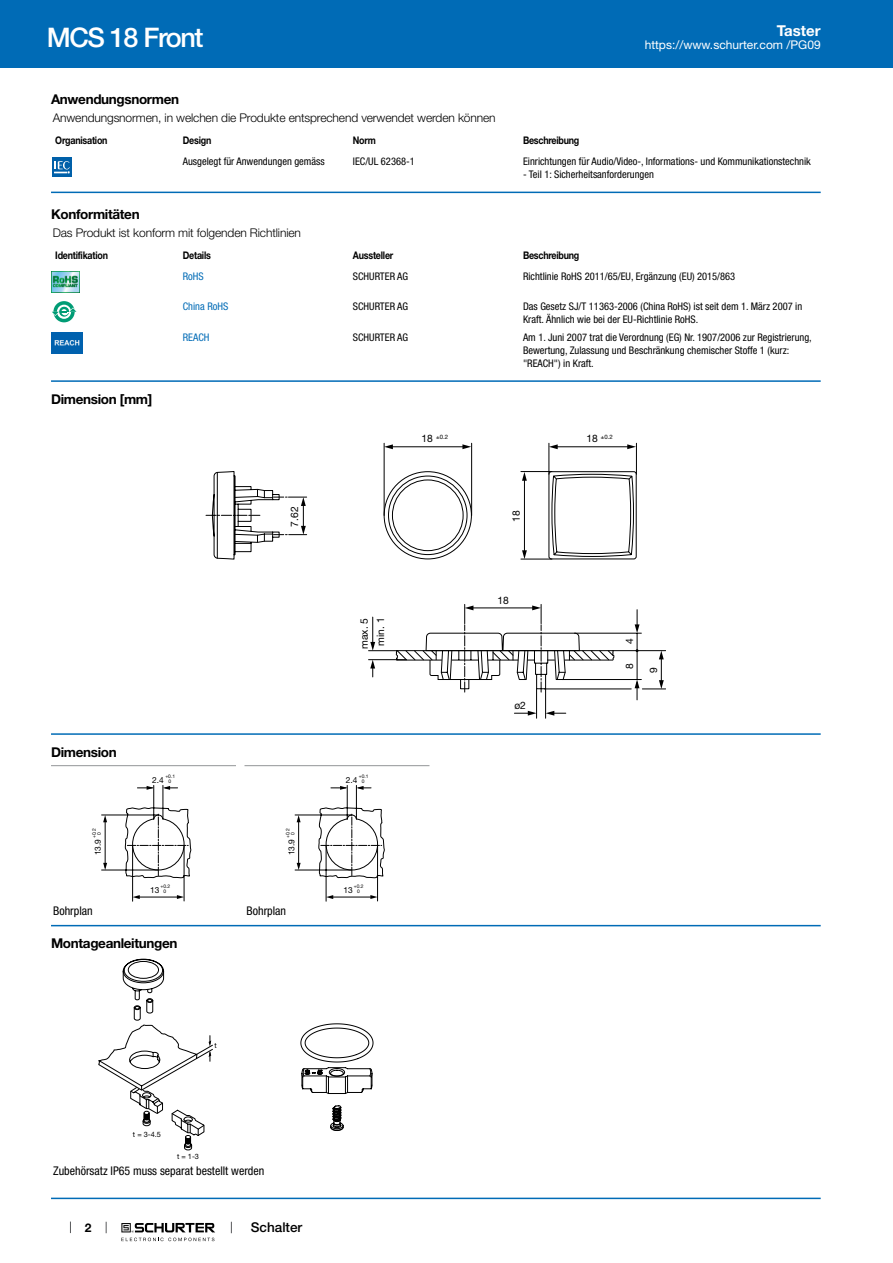
<style>
.page{position:relative;width:893px;height:1263px;background:#fff}
.page>*{position:absolute;margin:0;border:0;box-sizing:border-box;transform-origin:0 0}
.t1{font:500 27px "Helvetica Neue LT";letter-spacing:-.05em;color:#fff}
.t2{font:700 15px "Helvetica Neue LT";color:#fff}
.t3{font:700 13.5px "Helvetica Neue LT";letter-spacing:-.025em;color:#000}
.t4{font:500 13.5px "Helvetica Neue LT";color:#000}
.t5{font:300 12px "Helvetica Neue LT";letter-spacing:-.01em;color:#000}
.t6{font:condensed 12px "Helvetica Neue LT";color:#000}
.t7{font:12px "Helvetica Neue LT";color:#fff}
.t8{font:700 12px "Helvetica Neue LT";color:#000}
.t9{font:condensed 10.5px/12.6px "Helvetica Neue LT";color:#000}
.t10{font:700 10.5px "Helvetica Neue LT";letter-spacing:-.025em;color:#000;scale:.85 1}
.t11{font:condensed 10.5px "Helvetica Neue LT";color:#006bb6}
.t12{font:10.2px/16.5px "Helvetica Neue LT";color:#000;text-align:center}
.t13{font:8.4px "Helvetica Neue LT";color:#000}
.t14{font:7.35px "Helvetica Neue LT";color:#000}
.t15{font:6px "Helvetica Neue LT";color:#000}
.t16{font:4.95px/5.1px "Helvetica Neue LT";color:#000;text-align:center}
</style>
<div class="page">
<svg style="left:70px;top:1221px;width:1px;height:12px"></svg>
<svg style="left:121px;top:1223px;width:94px;height:18px"></svg>
<div style="left:0;top:0;width:893px;height:68px;background:#006bb6"></div>
<svg style="left:52px;top:157px;width:20px;height:20px"></svg>
<div style="left:52px;top:157px;width:19px;height:19px;background:#0060a9"></div>
<svg style="left:54px;top:161px;width:16px;height:13px"></svg>
<hr style="left:51px;top:192px;width:770px;height:1px;background:#006bb6">
<img style="left:51px;top:271px;width:29px;height:22px">
<svg style="left:53px;top:301px;width:22px;height:21px"></svg>
<svg style="left:57px;top:305px;width:14px;height:14px"></svg>
<svg style="left:52px;top:307px;width:25px;height:9px"></svg>
<img style="left:51px;top:332px;width:32px;height:21px">
<hr style="left:51px;top:380px;width:770px;height:2px;background:#006bb6">
<svg style="left:384px;top:443px;width:253px;height:275px"></svg>
<svg style="left:462px;top:444px;width:9px;height:5px"></svg>
<svg style="left:384px;top:444px;width:9px;height:5px"></svg>
<svg style="left:627px;top:444px;width:9px;height:5px"></svg>
<svg style="left:549px;top:444px;width:9px;height:5px"></svg>
<svg style="left:528px;top:711px;width:9px;height:5px"></svg>
<svg style="left:546px;top:711px;width:8px;height:5px"></svg>
<svg style="left:369px;top:457px;width:297px;height:243px"></svg>
<svg style="left:206px;top:472px;width:101px;height:86px"></svg>
<hr style="left:51px;top:733px;width:770px;height:2px;background:#006bb6">
<hr style="left:51px;top:765px;width:185px;height:1px;background:#939598">
<svg style="left:101px;top:785px;width:90px;height:116px"></svg>
<hr style="left:244px;top:765px;width:185px;height:1px;background:#939598">
<svg style="left:295px;top:785px;width:89px;height:116px"></svg>
<hr style="left:51px;top:925px;width:770px;height:1px;background:#006bb6">
<svg style="left:99px;top:959px;width:114px;height:191px"></svg>
<svg style="left:300px;top:1023px;width:73px;height:108px"></svg>
<hr style="left:51px;top:1197px;width:770px;height:2px;background:#006bb6">
<h1 class="t1" style="left:47px;top:21px;width:158px">MCS 18 Front</h1>
<h2 class="t2" style="left:777px;top:21px;width:45px">Taster</h2>
<p class="t7" style="left:645px;top:38px;width:178px">https://www.schurter.com /PG09</p>
<p class="t3" style="left:51px;top:91px;width:130px">Anwendungsnormen</p>
<p class="t5" style="left:53px;top:110px;width:444px">Anwendungsnormen, in welchen die Produkte entsprechend verwendet werden können</p>
<p class="t10" style="left:55px;top:134px;width:63px">Organisation</p>
<p class="t10" style="left:183px;top:134px;width:35px">Design</p>
<p class="t10" style="left:353px;top:134px;width:29px">Norm</p>
<p class="t10" style="left:523px;top:134px;width:68px">Beschreibung</p>
<p class="t9" style="left:183px;top:155px;width:143px">Ausgelegt für Anwendungen gemäss</p>
<p class="t9" style="left:353px;top:155px;width:63px">IEC/UL 62368-1</p>
<p class="t9" style="left:523px;top:155px;width:289px">Einrichtungen für Audio/Video-, Informations- und Kommunikationstechnik</p>
<p class="t9" style="left:523px;top:168px;width:132px">- Teil 1: Sicherheitsanforderungen</p>
<p class="t3" style="left:51px;top:206px;width:90px">Konformitäten</p>
<p class="t5" style="left:53px;top:226px;width:250px">Das Produkt ist konform mit folgenden Richtlinien</p>
<p class="t10" style="left:55px;top:249px;width:64px">Identifikation</p>
<p class="t10" style="left:183px;top:249px;width:35px">Details</p>
<p class="t10" style="left:353px;top:249px;width:49px">Aussteller</p>
<p class="t10" style="left:523px;top:249px;width:68px">Beschreibung</p>
<p class="t11" style="left:183px;top:271px;width:22px">RoHS</p>
<p class="t9" style="left:353px;top:270px;width:57px">SCHURTER AG</p>
<p class="t9" style="left:523px;top:270px;width:214px">Richtlinie RoHS 2011/65/EU, Ergänzung (EU) 2015/863</p>
<p class="t11" style="left:183px;top:300px;width:47px">China RoHS</p>
<p class="t9" style="left:353px;top:300px;width:57px">SCHURTER AG</p>
<p class="t9" style="left:523px;top:300px;width:281px">Das Gesetz SJ/T 11363-2006 (China RoHS) ist seit dem 1. März 2007 in<br>Kraft. Ähnlich wie bei der EU-Richtlinie RoHS.</p>
<p class="t11" style="left:183px;top:332px;width:28px">REACH</p>
<p class="t9" style="left:353px;top:331px;width:57px">SCHURTER AG</p>
<p class="t9" style="left:523px;top:331px;width:290px">Am 1. Juni 2007 trat die Verordnung (EG) Nr. 1907/2006 zur Registrierung,<br>Bewertung, Zulassung und Beschränkung chemischer Stoffe 1 (kurz: "REACH") in Kraft.</p>
<p class="t3" style="left:51px;top:390px;width:103px">Dimension [mm]</p>
<p class="t12" style="left:421px;top:430px;width:13px">18</p>
<p class="t12" style="left:586px;top:430px;width:13px">18</p>
<p class="t15" style="left:436px;top:434px;width:13px">±0.2</p>
<p class="t15" style="left:601px;top:434px;width:13px">±0.2</p>
<p class="t12" style="left:286px;top:526px;width:21px;rotate:-90deg">7.62</p>
<p class="t3" style="left:51px;top:743px;width:67px">Dimension</p>
<p class="t16" style="left:92px;top:838px;width:11px;rotate:-90deg">+0.2<br>0</p>
<p class="t13" style="left:93px;top:855px;width:18px;rotate:-90deg">13.9</p>
<p class="t6" style="left:53px;top:904px;width:41px">Bohrplan</p>
<p class="t13" style="left:152px;top:775px;width:13px">2.4</p>
<p class="t16" style="left:165px;top:774px;width:11px">+0.1<br>0</p>
<p class="t13" style="left:150px;top:885px;width:11px">13</p>
<p class="t16" style="left:160px;top:883px;width:11px">+0.2<br>0</p>
<p class="t3" style="left:51px;top:935px;width:128px">Montageanleitungen</p>
<p class="t14" style="left:133px;top:1130px;width:29px">t = 3-4.5</p>
<p class="t16" style="left:285px;top:838px;width:11px;rotate:-90deg">+0.2<br>0</p>
<p class="t13" style="left:286px;top:855px;width:18px;rotate:-90deg">13.9</p>
<p class="t6" style="left:247px;top:904px;width:41px">Bohrplan</p>
<p class="t14" style="left:215px;top:1041px;width:4px">t</p>
<p class="t14" style="left:177px;top:1152px;width:23px">t = 1-3</p>
<p class="t6" style="left:53px;top:1163px;width:213px">Zubehörsatz IP65 muss separat bestellt werden</p>
<p class="t8" style="left:85px;top:1220px;width:8px">2</p>
<p class="t4" style="left:251px;top:1219px;width:53px">Schalter</p>
<p class="t12" style="left:356px;top:649px;width:33px;rotate:-90deg">max. 5 min. 1</p>
<p class="t13" style="left:346px;top:775px;width:13px">2.4</p>
<p class="t16" style="left:359px;top:774px;width:11px">+0.1<br>0</p>
<p class="t13" style="left:344px;top:885px;width:11px">13</p>
<p class="t16" style="left:354px;top:883px;width:11px">+0.2<br>0</p>
<p class="t12" style="left:508px;top:522px;width:13px;rotate:-90deg">18</p>
<p class="t12" style="left:497px;top:592px;width:13px">18</p>
<p class="t12" style="left:514px;top:697px;width:13px">ø2</p>
<p class="t12" style="left:621px;top:644px;width:7px;rotate:-90deg">4</p>
<p class="t12" style="left:621px;top:669px;width:7px;rotate:-90deg">8</p>
<p class="t12" style="left:645px;top:673px;width:7px;rotate:-90deg">9</p>
</div>
